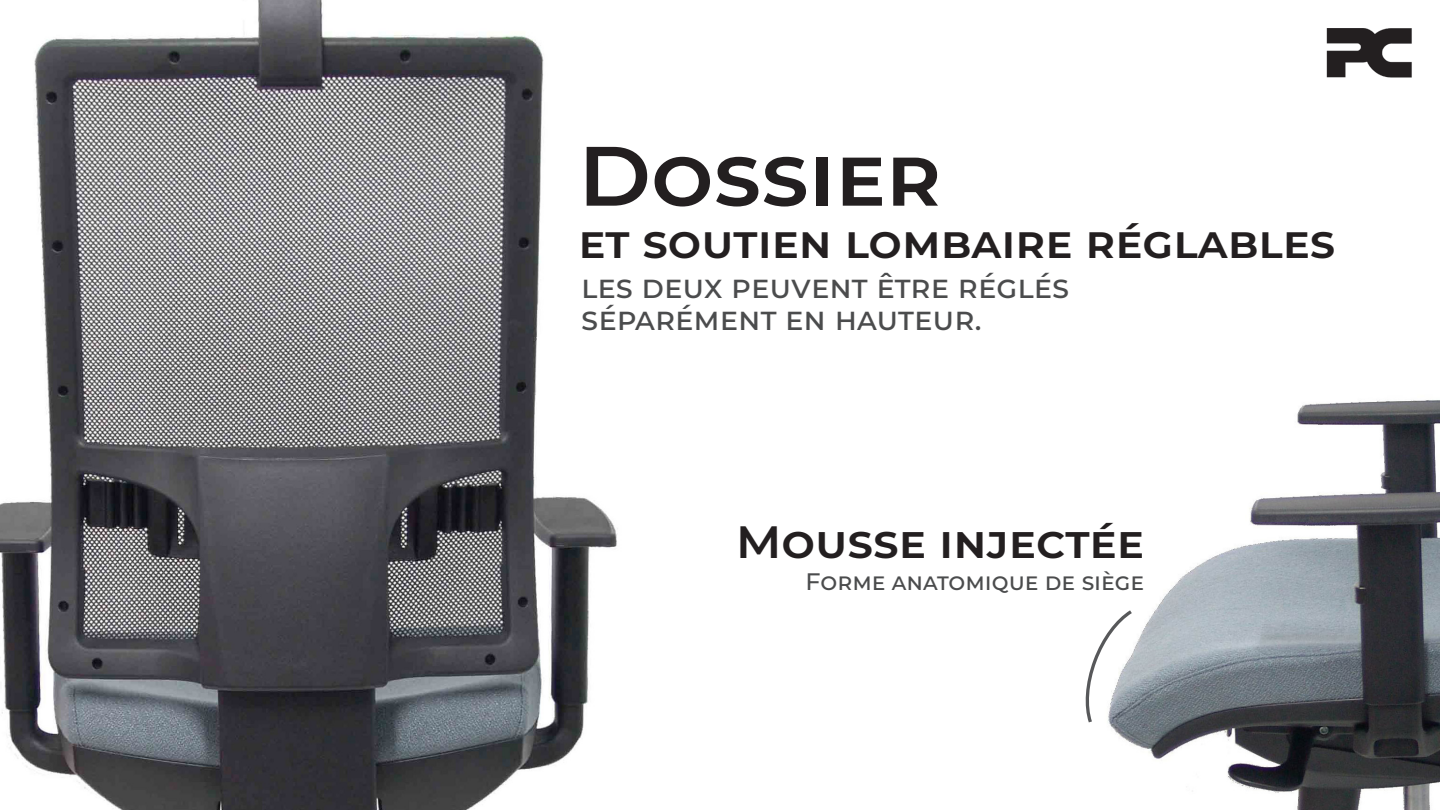
<style>
.page{position:relative;width:1440px;height:810px;background:#fff}
.page>*{position:absolute;margin:0;border:0;box-sizing:border-box;transform-origin:0 0}
.t1{font:100 84px "Montserrat";color:#231f20;scale:1.05 1}
.t2{font:100 45.3px "Montserrat";color:#231f20;scale:1.05 1}
.t3{font:100 45px "Montserrat";letter-spacing:.025em;color:#231f20;scale:1.05 1}
.Familia{font:100 32.1px/32.1px "Montserrat";color:#4b4c4d}
.Familia-2{font:100 23.85px "Montserrat";color:#4b4c4d}
</style>
<div class="page">
<img style="left:1111px;top:28px;width:329px;height:782px">
<img style="left:1327px;top:29px;width:89px;height:50px">
<img style="left:0;top:0;width:618px;height:810px">
<svg style="left:1085px;top:607px;width:50px;height:119px"></svg>
<p class="t1" style="left:578px;top:120px;width:347px">Dossier</p>
<p class="t3" style="left:578px;top:212px;width:722px">et soutien lombaire réglables</p>
<p class="Familia" style="left:581px;top:270px;width:489px">les deux peuvent être réglés séparément en hauteur.</p>
<p class="t2" style="left:736px;top:512px;width:390px">Mousse injectée</p>
<p class="Familia-2" style="left:805px;top:566px;width:340px">Forme anatomique de siège</p>
</div>
